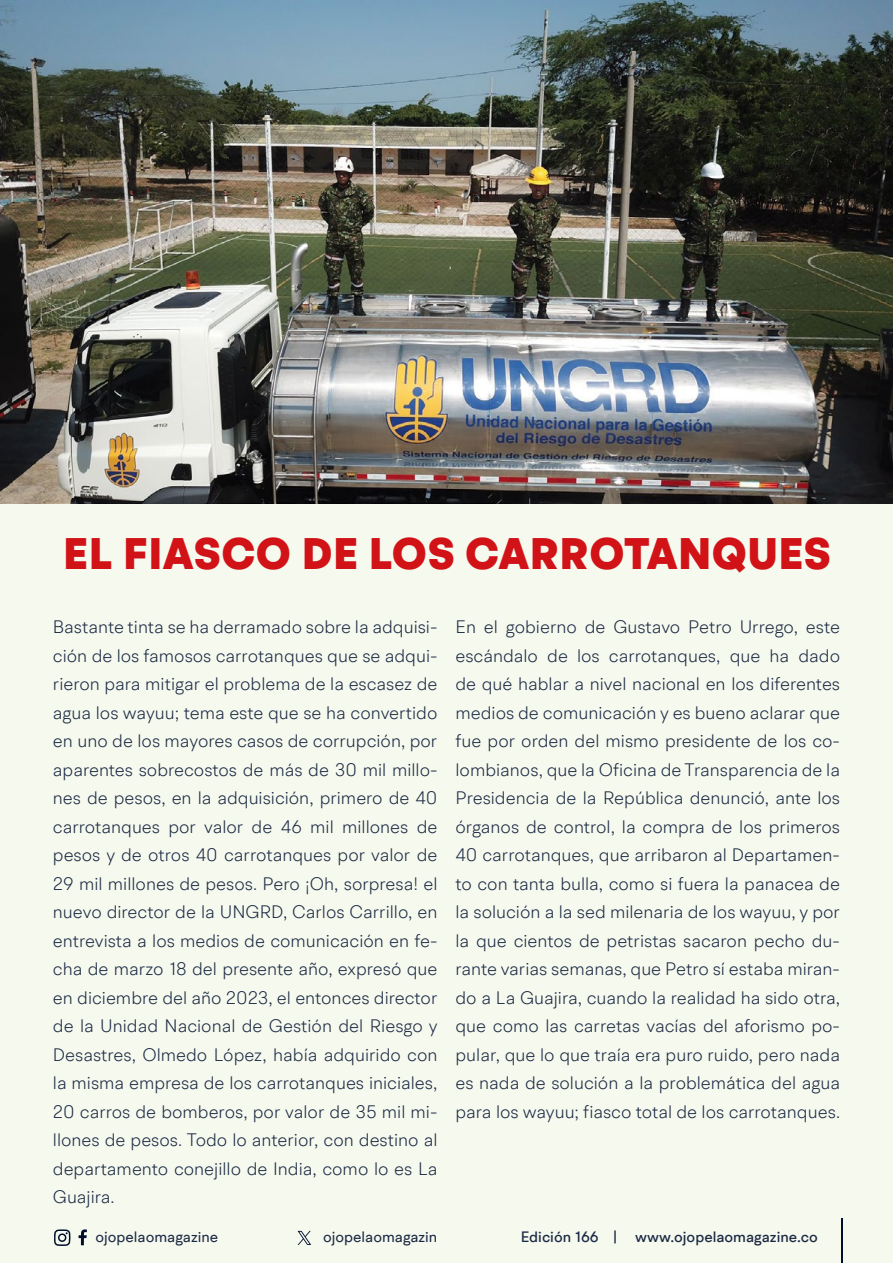
<style>
.page{position:relative;width:893px;height:1263px;background:#f6f9ee}
.page>*{position:absolute;margin:0;border:0;box-sizing:border-box;transform-origin:0 0}
.t1{font:900 45px "BR Hendrix";letter-spacing:.01em;color:#d11217}
.t2{font:300 18px/28.5px "BR Hendrix";color:#1b2943;text-align:justify}
.t3{font:500 15px "BR Hendrix";color:#1b2943}
.t4{font:15px "BR Hendrix";color:#1b2943}
</style>
<div class="page">
<svg style="left:79px;top:1229px;width:8px;height:16px"></svg>
<svg style="left:54px;top:1229px;width:17px;height:17px"></svg>
<hr style="left:841px;top:1219px;width:1px;height:44px;background:#000f2b">
<svg style="left:298px;top:1231px;width:13px;height:14px"></svg>
<img style="left:0;top:0;width:893px;height:503px">
<h1 class="t1" style="left:63px;top:525px;width:769px">EL FIASCO DE LOS CARROTANQUES</h1>
<p class="t2" style="left:53px;top:613px;width:386px">Bastante tinta se ha derramado sobre la adquisi&shy;ción de los famosos carrotanques que se adqui&shy;rieron para mitigar el problema de la escasez de agua los wayuu; tema este que se ha convertido en uno de los mayores casos de corrupción, por aparentes sobrecostos de más de 30 mil millo&shy;nes de pesos, en la adquisición, primero de 40 carrotanques por valor de 46 mil millones de pesos y de otros 40 carrotanques por valor de 29 mil millones de pesos. Pero ¡Oh, sorpresa! el nuevo director de la UNGRD, Carlos Carrillo, en entrevista a los medios de comunicación en fe&shy;cha de marzo 18 del presente año, expresó que en diciembre del año 2023, el entonces director de la Unidad Nacional de Gestión del Riesgo y Desastres, Olmedo López, había adquirido con la misma empresa de los carrotanques iniciales, 20 carros de bomberos, por valor de 35 mil mi&shy;llones de pesos. Todo lo anterior, con destino al departamento conejillo de India, como lo es La Guajira.</p>
<p class="t2" style="left:455px;top:613px;width:386px">En el gobierno de Gustavo Petro Urrego, este escándalo de los carrotanques, que ha dado de qué hablar a nivel nacional en los diferentes medios de comunicación y es bueno aclarar que fue por orden del mismo presidente de los co&shy;lombianos, que la Oficina de Transparencia de la Presidencia de la República denunció, ante los órganos de control, la compra de los primeros 40 carrotanques, que arribaron al Departamen&shy;to con tanta bulla, como si fuera la panacea de la solución a la sed milenaria de los wayuu, y por la que cientos de petristas sacaron pecho du&shy;rante varias semanas, que Petro sí estaba miran&shy;do a La Guajira, cuando la realidad ha sido otra, que como las carretas vacías del aforismo po&shy;pular, que lo que traía era puro ruido, pero nada es nada de solución a la problemática del agua para los wayuu; fiasco total de los carrotanques.</p>
<p class="t4" style="left:96px;top:1227px;width:124px">ojopelaomagazine</p>
<p class="t4" style="left:323px;top:1227px;width:116px">ojopelaomagazin</p>
<p class="t3" style="left:521px;top:1227px;width:299px">Edición 166 | www.ojopelaomagazine.co</p>
</div>
